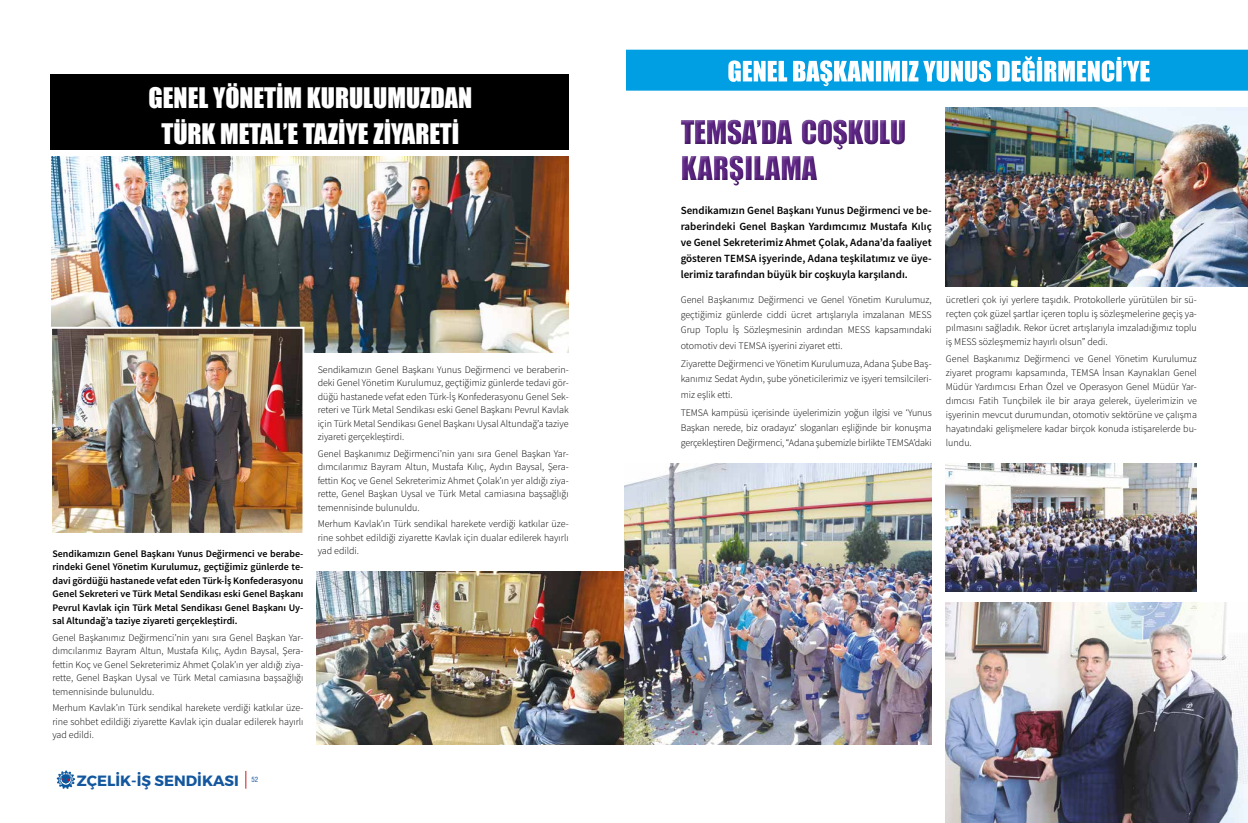
<style>
.page{position:relative;width:1248px;height:823px;background:#fff}
.page>*{position:absolute;margin:0;border:0;box-sizing:border-box;transform-origin:0 0}
.t1{font:30px/36px "Impact";letter-spacing:-.02em;color:#5c2483}
.t2{font:26px/36px "Impact";color:#fff;text-align:center}
.t3{font:700 14.9px "Montserrat";color:#13579e}
.t4{font:600 11px/16px "Source Sans Pro";color:#000;text-align:justify}
.t5{font:300 10px/13.5px "Source Sans Pro";color:#000;text-align:justify}
.t6{font:600 10px/13.5px "Source Sans Pro";color:#000;text-align:justify}
</style>
<div class="page">
<div style="left:50px;top:75px;width:518px;height:75px;background:#000"></div>
<img style="left:51px;top:156px;width:517px;height:196px">
<img style="left:317px;top:571px;width:307px;height:173px">
<img style="left:53px;top:329px;width:248px;height:202px">
<div style="left:50px;top:326px;width:254px;height:208px;border:2px solid #fff"></div>
<svg style="left:626px;top:49px;width:621px;height:42px"></svg>
<img style="left:945px;top:602px;width:302px;height:220px">
<img style="left:624px;top:463px;width:307px;height:281px">
<img style="left:945px;top:463px;width:251px;height:127px">
<img style="left:945px;top:107px;width:302px;height:179px">
<div style="left:678px;top:118px;width:230px;height:71px;background:#000;opacity:.25"></div>
<svg style="left:57px;top:770px;width:18px;height:18px"></svg>
<svg style="left:245px;top:770px;width:1px;height:18px"></svg>
<h2 class="t2" style="left:148px;top:79px;width:325px">GENEL YÖNETİM KURULUMUZDAN<br>TÜRK METAL’E TAZİYE ZİYARETİ</h2>
<p class="t6" style="left:52px;top:546px;width:252px">Sendikamızın Genel Başkanı Yunus Değirmenci ve berabe&shy;rindeki Genel Yönetim Kurulumuz, geçtiğimiz günlerde te&shy;davi gördüğü hastanede vefat eden Türk-İş Konfederasyonu Genel Sekreteri ve Türk Metal Sendikası eski Genel Başkanı Pevrul Kavlak için Türk Metal Sendikası Genel Başkanı Uy&shy;sal Altundağ’a taziye ziyareti gerçekleştirdi.</p>
<p class="t5" style="left:52px;top:630px;width:252px">Genel Başkanımız Değirmenci’nin yanı sıra Genel Başkan Yar&shy;dımcılarımız Bayram Altun, Mustafa Kılıç, Aydın Baysal, Şera&shy;fettin Koç ve Genel Sekreterimiz Ahmet Çolak’ın yer aldığı ziya&shy;rette, Genel Başkan Uysal ve Türk Metal camiasına başsağlığı temennisinde bulunuldu.</p>
<p class="t5" style="left:52px;top:700px;width:252px">Merhum Kavlak’ın Türk sendikal harekete verdiği katkılar üze&shy;rine sohbet edildiği ziyarette Kavlak için dualar edilerek hayırlı yad edildi.</p>
<h3 class="t3" style="left:77px;top:771px;width:183px">ZÇELİK-İŞ SENDİKASI <sup>52</sup></h3>
<p class="t5" style="left:317px;top:362px;width:252px">Sendikamızın Genel Başkanı Yunus Değirmenci ve beraberin&shy;deki Genel Yönetim Kurulumuz, geçtiğimiz günlerde tedavi gör&shy;düğü hastanede vefat eden Türk-İş Konfederasyonu Genel Sek&shy;reteri ve Türk Metal Sendikası eski Genel Başkanı Pevrul Kavlak için Türk Metal Sendikası Genel Başkanı Uysal Altundağ’a taziye ziyareti gerçekleştirdi.</p>
<p class="t5" style="left:317px;top:446px;width:252px">Genel Başkanımız Değirmenci’nin yanı sıra Genel Başkan Yar&shy;dımcılarımız Bayram Altun, Mustafa Kılıç, Aydın Baysal, Şera&shy;fettin Koç ve Genel Sekreterimiz Ahmet Çolak’ın yer aldığı ziya&shy;rette, Genel Başkan Uysal ve Türk Metal camiasına başsağlığı temennisinde bulunuldu.</p>
<p class="t5" style="left:317px;top:516px;width:252px">Merhum Kavlak’ın Türk sendikal harekete verdiği katkılar üze&shy;rine sohbet edildiği ziyarette Kavlak için dualar edilerek hayırlı yad edildi.</p>
<h1 class="t1" style="left:680px;top:113px;width:227px">TEMSA’DA COŞKULU<br>KARŞILAMA</h1>
<p class="t4" style="left:680px;top:202px;width:252px">Sendikamızın Genel Başkanı Yunus Değirmenci ve be&shy;raberindeki Genel Başkan Yardımcımız Mustafa Kılıç ve Genel Sekreterimiz Ahmet Çolak, Adana’da faaliyet gösteren TEMSA işyerinde, Adana teşkilatımız ve üye&shy;lerimiz tarafından büyük bir coşkuyla karşılandı.</p>
<p class="t5" style="left:680px;top:291px;width:252px;line-height:15.3px">Genel Başkanımız Değirmenci ve Genel Yönetim Kurulumuz, geçtiğimiz günlerde ciddi ücret artışlarıyla imzalanan MESS Grup Toplu İş Sözleşmesinin ardından MESS kapsamındaki otomotiv devi TEMSA işyerini ziyaret etti.</p>
<p class="t5" style="left:680px;top:355px;width:252px;line-height:15.3px">Ziyarette Değirmenci ve Yönetim Kurulumuza, Adana Şube Baş&shy;kanımız Sedat Aydın, şube yöneticilerimiz ve işyeri temsilcileri&shy;miz eşlik etti.</p>
<p class="t5" style="left:680px;top:404px;width:252px;line-height:15.3px">TEMSA kampüsü içerisinde üyelerimizin yoğun ilgisi ve ‘Yunus Başkan nerede, biz oradayız’ sloganları eşliğinde bir konuşma gerçekleştiren Değirmenci, “Adana şubemizle birlikte TEMSA’daki</p>
<p class="t5" style="left:945px;top:292px;width:252px;line-height:14.1px">ücretleri çok iyi yerlere taşıdık. Protokollerle yürütülen bir sü&shy;reçten çok güzel şartlar içeren toplu iş sözleşmelerine geçiş ya&shy;pılmasını sağladık. Rekor ücret artışlarıyla imzaladığımız toplu iş MESS sözleşmemiz hayırlı olsun” dedi.</p>
<p class="t5" style="left:945px;top:351px;width:252px;line-height:14.1px">Genel Başkanımız Değirmenci ve Genel Yönetim Kurulumuz ziyaret programı kapsamında, TEMSA İnsan Kaynakları Genel Müdür Yardımcısı Erhan Özel ve Operasyon Genel Müdür Yar&shy;dımcısı Fatih Tunçbilek ile bir araya gelerek, üyelerimizin ve işyerinin mevcut durumundan, otomotiv sektörüne ve çalışma hayatındaki gelişmelere kadar birçok konuda istişarelerde bu&shy;lundu.</p>
</div>
